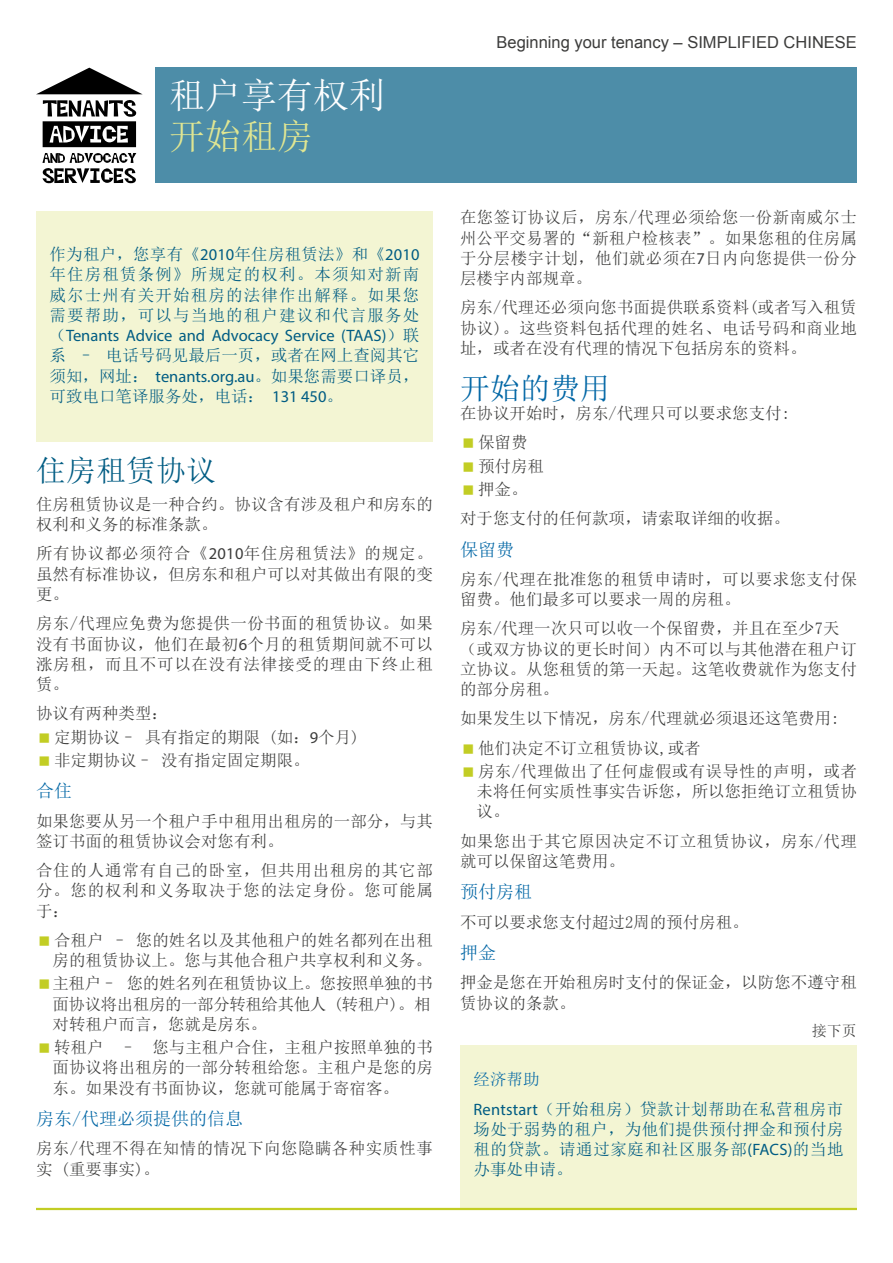
<style>
.page{position:relative;width:893px;height:1263px;background:#fff}
.page>*{position:absolute;margin:0;border:0;box-sizing:border-box;transform-origin:0 0}
.Title_1{font:36px "Sim Sun";color:#fff}
.Title_2{font:36px "Sim Sun";color:#e0e692}
.Heading_1{font:30px "Sim Sun";color:#005c83}
.Heading_1-2{font:30px "Sim Sun";color:#0066a5}
.Heading_2{font:18px "Sim Sun";color:#0066a5}
.Bullets{font:16.5px/20.2px "Sim Sun";color:#3c3c3b;text-align:justify}
.Box{font:16.5px/20.2px "Sim Sun";letter-spacing:.02em;color:#005c83;text-align:justify}
.Bullets-2{font:16.5px/20.2px "Sim Sun";letter-spacing:.025em;color:#3c3c3b}
.Bullets-3{font:16.5px/20.2px "Sim Sun";letter-spacing:-.025em;color:#3c3c3b}
.t1{font:16.5px "Arial";color:#3c3c3b}
.Box_head{font:16.5px "Sim Sun";color:#0066a5}
.t2{font:15px "Sim Sun";color:#3c3c3b}
.s1{font-family:"Myriad Pro"}
</style>
<div class="page">
<div style="left:156px;top:68px;width:701px;height:115px;background:#4d8da8"></div>
<div style="left:460px;top:1045px;width:397px;height:163px;background:#f3f5d3"></div>
<div style="left:36px;top:211px;width:397px;height:231px;background:#f3f5d3"></div>
<hr style="left:36px;top:1208px;width:821px;height:2px;background:#c2cd24">
<svg style="left:36px;top:68px;width:107px;height:79px"></svg>
<svg style="left:42px;top:153px;width:94px;height:30px"></svg>
<p class="Title_1" style="left:169px;top:77px;width:218px">租户享有权利</p>
<p class="Title_2" style="left:169px;top:118px;width:145px">开始租房</p>
<p class="Box" style="left:50px;top:244px;width:371px">作为租户，您享有《<span class="s1">2010</span>年住房租赁法》和《<span class="s1">2010</span>年住房租赁条例》所规定的权利。本须知对新南威尔士州有关开始租房的法律作出解释。如果您需要帮助，可以与当地的租户建议和代言服务处（<span class="s1">Tenants Advice and Advocacy Service (TAAS)</span>）联系 – 电话号码见最后一页，或者在网上查阅其它须知，网址： <span class="s1">tenants.org.au</span>。如果您需要口译员，可致电口笔译服务处，电话： <span class="s1">131 450</span>。</p>
<p class="Heading_1" style="left:36px;top:455px;width:181px">住房租赁协议</p>
<p class="Bullets" style="left:36px;top:494px;width:398px">住房租赁协议是一种合约。协议含有涉及租户和房东的权利和义务的标准条款。</p>
<p class="Bullets" style="left:36px;top:543px;width:398px">所有协议都必须符合《<span class="s1">2010</span>年住房租赁法》的规定。虽然有标准协议，但房东和租户可以对其做出有限的变更。</p>
<p class="Bullets" style="left:36px;top:613px;width:398px">房东/代理应免费为您提供一份书面的租赁协议。如果没有书面协议，他们在最初<span class="s1">6</span>个月的租赁期间就不可以涨房租，而且不可以在没有法律接受的理由下终止租赁。</p>
<p class="Bullets" style="left:36px;top:703px;width:133px">协议有两种类型：</p>
<p class="Bullets" style="left:54px;top:726px;width:307px">定期协议– 具有指定的期限 (如：<span class="s1">9</span>个月)</p>
<p class="Bullets" style="left:54px;top:750px;width:257px">非定期协议– 没有指定固定期限。</p>
<p class="Heading_2" style="left:36px;top:782px;width:37px">合住</p>
<p class="Bullets" style="left:36px;top:810px;width:398px">如果您要从另一个租户手中租用出租房的一部分，与其签订书面的租赁协议会对您有利。</p>
<p class="Bullets" style="left:36px;top:860px;width:398px">合住的人通常有自己的卧室，但共用出租房的其它部分。您的权利和义务取决于您的法定身份。您可能属于：</p>
<p class="Bullets" style="left:52px;top:930px;width:382px">合租户 – 您的姓名以及其他租户的姓名都列在出租房的租赁协议上。您与其他合租户共享权利和义务。</p>
<p class="Bullets-3" style="left:52px;top:973px;width:382px">主租户– 您的姓名列在租赁协议上。您按照单独的书面协议将出租房的一部分转租给其他人 (转租户)。相对转租户而言，您就是房东。</p>
<p class="Bullets" style="left:52px;top:1037px;width:382px">转租户 – 您与主租户合住，主租户按照单独的书面协议将出租房的一部分转租给您。主租户是您的房东。如果没有书面协议，您就可能属于寄宿客。</p>
<p class="Heading_2" style="left:36px;top:1109px;width:208px">房东/代理必须提供的信息</p>
<p class="Bullets-2" style="left:36px;top:1138px;width:398px">房东/代理不得在知情的情况下向您隐瞒各种实质性事实 (重要事实)。</p>
<p class="t1" style="left:496px;top:32px;width:362px">Beginning your tenancy – SIMPLIFIED CHINESE</p>
<p class="Bullets" style="left:460px;top:207px;width:398px">在您签订协议后，房东/代理必须给您一份新南威尔士州公平交易署的“新租户检核表”。如果您租的住房属于分层楼宇计划，他们就必须在<span class="s1">7</span>日内向您提供一份分层楼宇内部规章。</p>
<p class="Bullets" style="left:460px;top:297px;width:398px">房东/代理还必须向您书面提供联系资料(或者写入租赁协议)。这些资料包括代理的姓名、电话号码和商业地址，或者在没有代理的情况下包括房东的资料。</p>
<p class="Heading_1-2" style="left:460px;top:373px;width:151px">开始的费用</p>
<p class="Bullets" style="left:460px;top:403px;width:332px">在协议开始时，房东/代理只可以要求您支付:</p>
<p class="Bullets" style="left:478px;top:432px;width:51px">保留费</p>
<p class="Bullets" style="left:478px;top:456px;width:67px">预付房租</p>
<p class="Bullets" style="left:478px;top:479px;width:51px">押金。</p>
<p class="Bullets" style="left:460px;top:508px;width:332px">对于您支付的任何款项，请索取详细的收据。</p>
<p class="Heading_2" style="left:460px;top:540px;width:55px">保留费</p>
<p class="Bullets-2" style="left:460px;top:569px;width:398px">房东/代理在批准您的租赁申请时，可以要求您支付保留费。他们最多可以要求一周的房租。</p>
<p class="Bullets" style="left:460px;top:618px;width:398px;text-align:left">房东/代理一次只可以收一个保留费，并且在至少7天（或双方协议的更长时间）内不可以与其他潜在租户订立协议。从您租赁的第一天起。这笔收费就作为您支付的部分房租。</p>
<p class="Bullets" style="left:460px;top:708px;width:381px">如果发生以下情况，房东/代理就必须退还这笔费用:</p>
<p class="Bullets" style="left:478px;top:738px;width:224px">他们决定不订立租赁协议,或者</p>
<p class="Bullets" style="left:476px;top:761px;width:382px">房东/代理做出了任何虚假或有误导性的声明，或者未将任何实质性事实告诉您，所以您拒绝订立租赁协议。</p>
<p class="Bullets-2" style="left:460px;top:831px;width:398px">如果您出于其它原因决定不订立租赁协议，房东/代理就可以保留这笔费用。</p>
<p class="Heading_2" style="left:460px;top:883px;width:73px">预付房租</p>
<p class="Bullets" style="left:460px;top:912px;width:290px">不可以要求您支付超过2周的预付房租。</p>
<p class="Heading_2" style="left:460px;top:944px;width:37px">押金</p>
<p class="Bullets" style="left:460px;top:972px;width:398px">押金是您在开始租房时支付的保证金，以防您不遵守租赁协议的条款。</p>
<p class="t2" style="left:812px;top:1023px;width:46px">接下页</p>
<p class="Box_head" style="left:473px;top:1071px;width:67px">经济帮助</p>
<p class="Box" style="left:473px;top:1098px;width:371px"><span class="s1">Rentstart</span>（开始租房）贷款计划帮助在私营租房市场处于弱势的租户，为他们提供预付押金和预付房租的贷款。请通过家庭和社区服务部<span class="s1">(FACS)</span>的当地办事处申请。</p>
</div>
